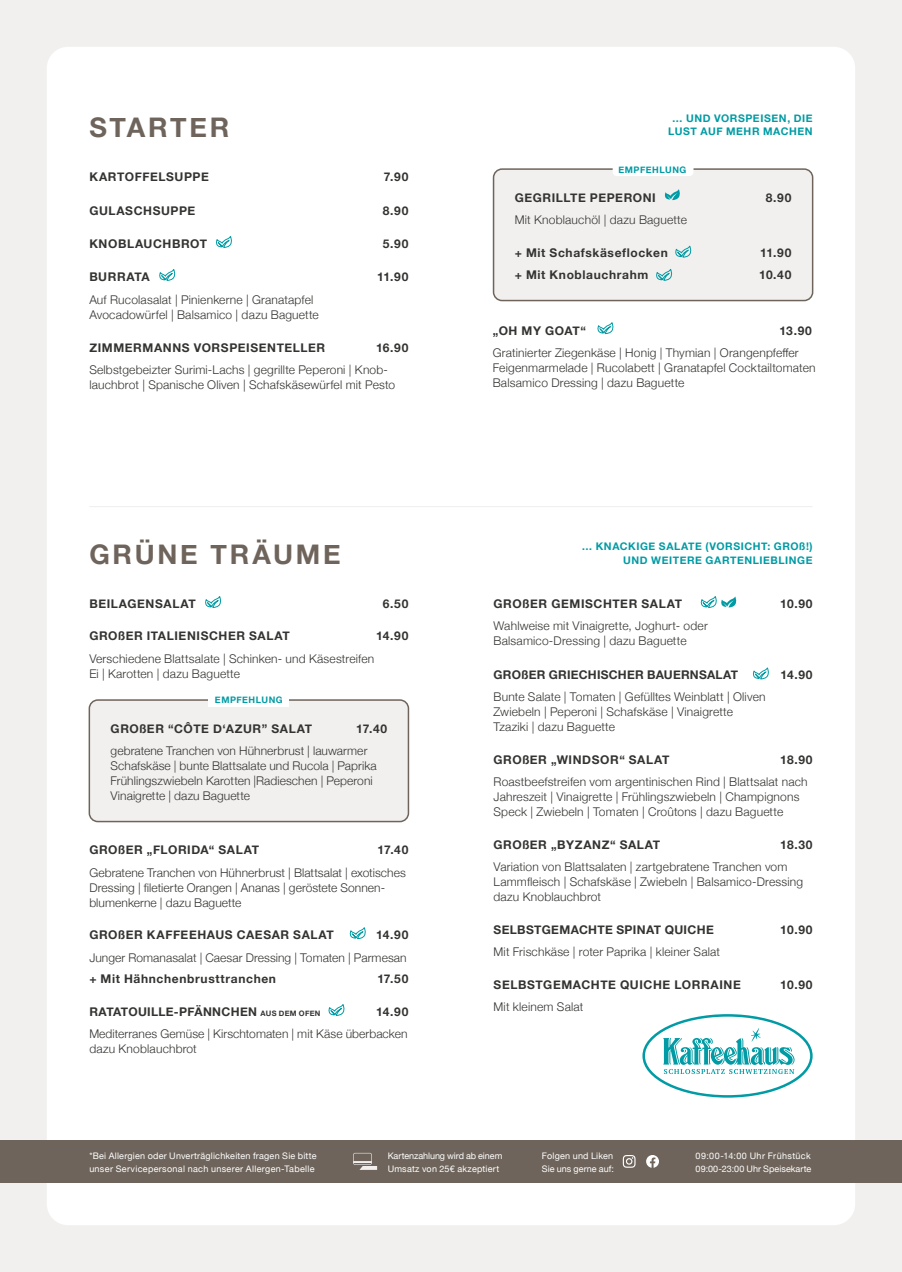
<style>
.page{position:relative;width:902px;height:1272px;background:#fff}
.page>*{position:absolute;margin:0;border:0;box-sizing:border-box;transform-origin:0 0}
.t1{font:700 27px "Helvetica Neue";letter-spacing:.1em;color:#6e645b}
.t2{font:300 12px/15px "Helvetica Neue";letter-spacing:.015em;color:#333331}
.t3{font:700 12px "Helvetica Neue";letter-spacing:.05em;color:#333331}
.t4{font:700 12px "Helvetica Neue";letter-spacing:.02em;color:#333331}
.t5{font:700 12px "Helvetica Neue";letter-spacing:.03em;color:#333331}
.t6{font:700 10.5px/13.5px "Helvetica Neue";letter-spacing:.055em;color:#009ba4;text-align:center}
.t7{font:9px/13.5px "Helvetica Neue";letter-spacing:.025em;color:#fff}
.t8{font:9px/13.5px "Helvetica Neue";color:#fff}
.t9{font:700 9px "Helvetica Neue";letter-spacing:.06em;color:#009ba4}
.s1{font-weight:700}
.s2{font-weight:700;font-size:7.5px}
</style>
<div class="page">
<div style="left:4px;top:4px;width:893px;height:1263px;background:#f1f0ef"></div>
<div style="left:47px;top:47px;width:808px;height:1178px;background:#fff;border-radius:21px"></div>
<div style="left:0;top:1140px;width:901px;height:42px;background:#6e645b"></div>
<svg style="left:353px;top:1152px;width:24px;height:17px"></svg>
<svg style="left:622px;top:1155px;width:13px;height:12px"></svg>
<svg style="left:646px;top:1155px;width:13px;height:12px"></svg>
<div style="left:89px;top:700px;width:319px;height:121px;background:#f1f0ef;border-radius:9px"></div>
<div style="left:89px;top:699px;width:320px;height:123px;border:2px solid #6e645b;border-radius:9px"></div>
<div style="left:493px;top:169px;width:319px;height:131px;background:#f1f0ef;border-radius:9px"></div>
<div style="left:492px;top:168px;width:321px;height:133px;border:2px solid #6e645b;border-radius:9px"></div>
<hr style="left:89px;top:506px;width:723px;height:1px;background:#f1f0ef">
<svg style="left:328px;top:1004px;width:17px;height:12px"></svg>
<svg style="left:349px;top:927px;width:17px;height:13px"></svg>
<svg style="left:753px;top:667px;width:16px;height:13px"></svg>
<svg style="left:700px;top:596px;width:37px;height:12px"></svg>
<svg style="left:205px;top:596px;width:17px;height:12px"></svg>
<svg style="left:664px;top:189px;width:16px;height:11px"></svg>
<svg style="left:159px;top:269px;width:17px;height:12px"></svg>
<svg style="left:216px;top:236px;width:16px;height:12px"></svg>
<svg style="left:675px;top:245px;width:17px;height:13px"></svg>
<svg style="left:656px;top:268px;width:17px;height:13px"></svg>
<svg style="left:642px;top:1014px;width:170px;height:83px"></svg>
<div style="left:612px;top:164px;width:81px;height:12px;background:#fff;border-radius:4px"></div>
<div style="left:208px;top:694px;width:81px;height:12px;background:#fff"></div>
<svg style="left:597px;top:322px;width:17px;height:13px"></svg>
<h1 class="t1" style="left:89px;top:106px;width:141px">STARTER</h1>
<p class="t3" style="left:89px;top:168px;width:121px">KARTOFFELSUPPE</p>
<p class="t3" style="left:384px;top:168px;width:26px">7.90</p>
<p class="t3" style="left:89px;top:201px;width:107px">GULASCHSUPPE</p>
<p class="t3" style="left:383px;top:201px;width:27px">8.90</p>
<p class="t3" style="left:89px;top:234px;width:119px">KNOBLAUCHBROT</p>
<p class="t3" style="left:383px;top:234px;width:27px">5.90</p>
<p class="t6" style="left:668px;top:112px;width:146px">… UND VORSPEISEN, DIE<br>LUST AUF MEHR MACHEN</p>
<p class="t9" style="left:618px;top:163px;width:69px">EMPFEHLUNG</p>
<p class="t3" style="left:514px;top:188px;width:142px">GEGRILLTE PEPERONI</p>
<p class="t2" style="left:514px;top:211px;width:174px">Mit Knoblauchöl | dazu Baguette</p>
<p class="t3" style="left:765px;top:188px;width:27px">8.90</p>
<p class="t3" style="left:514px;top:243px;width:154px">+ Mit Schafskäseflocken</p>
<p class="t3" style="left:760px;top:243px;width:33px">11.90</p>
<p class="t3" style="left:89px;top:268px;width:62px">BURRATA</p>
<p class="t3" style="left:514px;top:266px;width:135px">+ Mit Knoblauchrahm</p>
<p class="t3" style="left:759px;top:265px;width:34px">10.40</p>
<p class="t2" style="left:89px;top:291px;width:231px">Auf Rucolasalat | Pinienkerne | Granatapfel<br>Avocadowürfel | Balsamico | dazu Baguette</p>
<p class="t3" style="left:377px;top:268px;width:33px">11.90</p>
<p class="t3" style="left:89px;top:338px;width:237px">ZIMMERMANNS VORSPEISENTELLER</p>
<p class="t2" style="left:89px;top:361px;width:307px">Selbstgebeizter Surimi-Lachs | gegrillte Peperoni | Knob&shy;lauchbrot | Spanische Oliven | Schafskäsewürfel mit Pesto</p>
<p class="t3" style="left:376px;top:338px;width:34px">16.90</p>
<p class="t3" style="left:492px;top:321px;width:95px">„OH MY GOAT“</p>
<p class="t2" style="left:492px;top:344px;width:324px">Gratinierter Ziegenkäse | Honig | Thymian | Orangenpfeffer<br>Feigenmarmelade | Rucolabett | Granatapfel Cocktailtomaten<br>Balsamico Dressing | dazu Baguette</p>
<p class="t3" style="left:779px;top:321px;width:34px">13.90</p>
<h1 class="t1" style="left:89px;top:533px;width:253px">GRÜNE TRÄUME</h1>
<p class="t3" style="left:89px;top:594px;width:108px">BEILAGENSALAT</p>
<p class="t3" style="left:383px;top:594px;width:27px">6.50</p>
<p class="t3" style="left:493px;top:594px;width:190px">GROßER GEMISCHTER SALAT</p>
<p class="t2" style="left:493px;top:617px;width:216px">Wahlweise mit Vinaigrette, Joghurt- oder<br>Balsamico-Dressing | dazu Baguette</p>
<p class="t6" style="left:581px;top:540px;width:232px;text-align:right">… KNACKIGE SALATE (VORSICHT: GROß!)<br>UND WEITERE GARTENLIEBLINGE</p>
<p class="t3" style="left:780px;top:594px;width:34px">10.90</p>
<p class="t3" style="left:89px;top:626px;width:202px">GROßER ITALIENISCHER SALAT</p>
<p class="t2" style="left:89px;top:650px;width:286px">Verschiedene Blattsalate | Schinken- und Käsestreifen<br>Ei | Karotten | dazu Baguette</p>
<p class="t3" style="left:376px;top:626px;width:34px">14.90</p>
<p class="t4" style="left:493px;top:665px;width:246px">GROßER GRIECHISCHER BAUERNSALAT</p>
<p class="t2" style="left:493px;top:688px;width:273px">Bunte Salate | Tomaten | Gefülltes Weinblatt | Oliven<br>Zwiebeln | Peperoni | Schafskäse | Vinaigrette<br>Tzaziki | dazu Baguette</p>
<p class="t3" style="left:780px;top:665px;width:34px">14.90</p>
<p class="t9" style="left:215px;top:693px;width:69px">EMPFEHLUNG</p>
<p class="t3" style="left:111px;top:719px;width:203px">GROßER “CÔTE D‘AZUR” SALAT</p>
<p class="t2" style="left:111px;top:742px;width:267px">gebratene Tranchen von Hühnerbrust | lauwarmer Schafskäse | bunte Blattsalate und Rucola | Paprika Frühlingszwiebeln Karotten |Radieschen | Peperoni Vinaigrette | dazu Baguette</p>
<p class="t3" style="left:356px;top:719px;width:32px">17.40</p>
<p class="t3" style="left:493px;top:750px;width:177px">GROßER „WINDSOR“ SALAT</p>
<p class="t2" style="left:493px;top:773px;width:315px">Roastbeefstreifen vom argentinischen Rind | Blattsalat nach<br>Jahreszeit | Vinaigrette | Frühlingszwiebeln | Champignons<br>Speck | Zwiebeln | Tomaten | Croûtons | dazu Baguette</p>
<p class="t3" style="left:780px;top:750px;width:34px">18.90</p>
<p class="t3" style="left:377px;top:840px;width:32px">17.40</p>
<p class="t3" style="left:493px;top:835px;width:168px">GROßER „BYZANZ“ SALAT</p>
<p class="t2" style="left:493px;top:858px;width:311px">Variation von Blattsalaten | zartgebratene Tranchen vom<br>Lammfleisch | Schafskäse | Zwiebeln | Balsamico-Dressing dazu Knoblauchbrot</p>
<p class="t3" style="left:780px;top:835px;width:34px">18.30</p>
<p class="t3" style="left:89px;top:840px;width:171px">GROßER „FLORIDA“ SALAT</p>
<p class="t2" style="left:89px;top:863px;width:318px">Gebratene Tranchen von Hühnerbrust | Blattsalat | exotisches<br>Dressing | filetierte Orangen | Ananas | geröstete Sonnen&shy;blumenkerne | dazu Baguette</p>
<p class="t3" style="left:89px;top:925px;width:246px">GROßER KAFFEEHAUS CAESAR SALAT</p>
<p class="t2" style="left:89px;top:948px;width:319px">Junger Romanasalat | Caesar Dressing | Tomaten | Parmesan</p>
<p class="t3" style="left:376px;top:925px;width:34px">14.90</p>
<p class="t5" style="left:493px;top:920px;width:222px">SELBSTGEMACHTE SPINAT QUICHE</p>
<p class="t2" style="left:493px;top:943px;width:228px">Mit Frischkäse | roter Paprika | kleiner Salat</p>
<p class="t3" style="left:780px;top:920px;width:34px">10.90</p>
<p class="t3" style="left:89px;top:969px;width:188px">+ Mit Hähnchenbrusttranchen</p>
<p class="t3" style="left:377px;top:969px;width:32px">17.50</p>
<p class="t3" style="left:493px;top:975px;width:249px">SELBSTGEMACHTE QUICHE LORRAINE</p>
<p class="t3" style="left:780px;top:975px;width:34px">10.90</p>
<p class="t2" style="left:89px;top:999px;width:319px;line-height:22.2px"><span class="s1">RATATOUILLE-PFÄNNCHEN</span> <span class="s2">AUS DEM OFEN<br></span>Mediterranes Gemüse | Kirschtomaten | mit Käse überbacken</p>
<p class="t2" style="left:89px;top:1040px;width:109px">dazu Knoblauchbrot</p>
<p class="t3" style="left:376px;top:1002px;width:34px">14.90</p>
<p class="t2" style="left:493px;top:998px;width:91px">Mit kleinem Salat</p>
<p class="t7" style="left:89px;top:1149px;width:229px">*Bei Allergien oder Unverträglichkeiten fragen Sie bitte unser Servicepersonal nach unserer Allergen-Tabelle</p>
<p class="t7" style="left:542px;top:1149px;width:73px">Folgen und Liken<br>Sie uns gerne auf:</p>
<p class="t8" style="left:387px;top:1149px;width:116px">Kartenzahlung wird ab einem<br>Umsatz von 25€ akzeptiert</p>
<p class="t7" style="left:695px;top:1149px;width:117px">09:00-14:00 Uhr Frühstück<br>09:00-23:00 Uhr Speisekarte</p>
</div>
